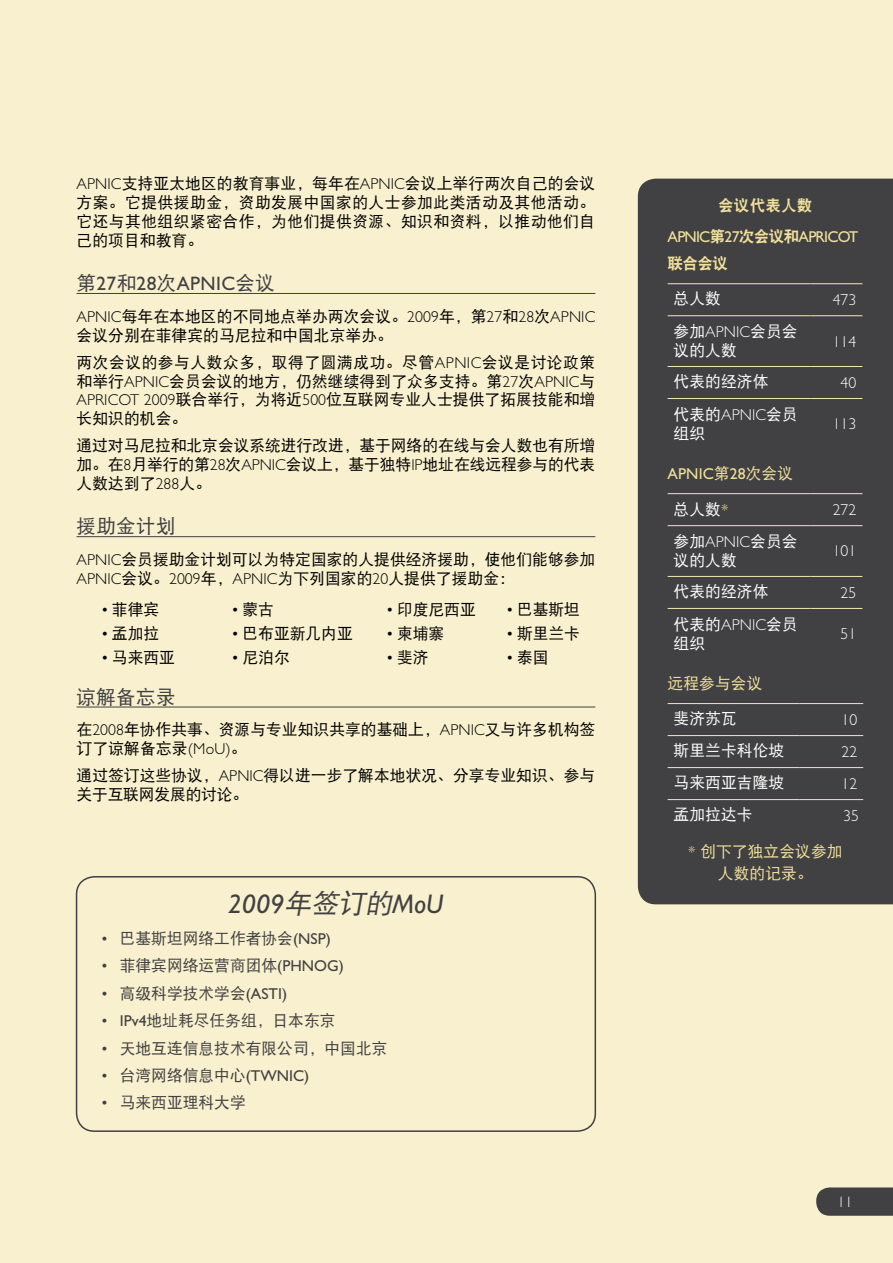
<style>
.page{position:relative;width:893px;height:1263px;background:#f8f0ce}
.page>*{position:absolute;margin:0;border:0;box-sizing:border-box;transform-origin:0 0}
.t1{font:italic 27px "Gill Sans Std";color:#414042}
.t2{font:19.5px "Gill Sans Std";letter-spacing:.02em;color:#414042}
.t3{font:19.5px "DFP Hei W5";letter-spacing:.02em;color:#414042}
.t4{font:15.75px/18.8px "DFP Hei W5";letter-spacing:.005em;color:#000}
.t5{font:15.75px/18.8px "DFP Hei W5";letter-spacing:.005em;color:#fff}
.t6{font:15.75px "DFP Hei W5";color:#414042}
.t7{font:15.75px "Gill Sans Std";letter-spacing:-.05em;color:#f2e19c}
.t8{font:300 15.75px "Gill Sans Std";letter-spacing:.005em;color:#fff}
.t9{font:15.75px/22.5px "DFP Hei W5";letter-spacing:.005em;color:#f2e19c;text-align:center}
.t10{font:15.75px "Gill Sans Std";color:#414042}
.t11{font:15.75px "DFP Hei W9";color:#f2e19c}
.t12{font:300 15px "Gill Sans Std";color:#fff}
.s1{font-family:"Gill Sans Std";font-weight:300}
.s2{font-family:"DFP Hei W5"}
.s3{font-family:"Gill Sans Std"}
.s4{font-family:"DFP Hei W9"}
.s5{font-family:"Gill Sans Std";font-weight:300;color:#f2e19c}
</style>
<div class="page">
<svg style="left:816px;top:1187px;width:77px;height:29px;background:#4c4a4a"></svg>
<hr style="left:77px;top:293px;width:518px;height:1px;background:#414042">
<hr style="left:77px;top:536px;width:518px;height:1px;background:#414042">
<hr style="left:77px;top:707px;width:518px;height:1px;background:#414042">
<div style="left:638px;top:179px;width:255px;height:725px;background:#414042"></div>
<hr style="left:668px;top:283px;width:143px;height:1px;background:#f5e8b5">
<hr style="left:811px;top:283px;width:51px;height:1px;background:#f5e8b5">
<hr style="left:668px;top:315px;width:143px;height:1px;background:#f5e8b5">
<hr style="left:811px;top:315px;width:51px;height:1px;background:#f5e8b5">
<hr style="left:668px;top:366px;width:143px;height:1px;background:#f5e8b5">
<hr style="left:811px;top:366px;width:51px;height:1px;background:#f5e8b5">
<hr style="left:668px;top:398px;width:143px;height:1px;background:#f5e8b5">
<hr style="left:811px;top:398px;width:51px;height:1px;background:#f5e8b5">
<hr style="left:668px;top:493px;width:143px;height:1px;background:#f5e8b5">
<hr style="left:811px;top:493px;width:51px;height:1px;background:#f5e8b5">
<hr style="left:668px;top:525px;width:143px;height:1px;background:#f5e8b5">
<hr style="left:811px;top:525px;width:51px;height:1px;background:#f5e8b5">
<hr style="left:668px;top:576px;width:143px;height:1px;background:#f5e8b5">
<hr style="left:811px;top:576px;width:51px;height:1px;background:#f5e8b5">
<hr style="left:668px;top:608px;width:143px;height:1px;background:#f5e8b5">
<hr style="left:811px;top:608px;width:51px;height:1px;background:#f5e8b5">
<hr style="left:668px;top:703px;width:131px;height:1px;background:#f5e8b5">
<hr style="left:799px;top:703px;width:64px;height:1px;background:#f5e8b5">
<hr style="left:668px;top:735px;width:131px;height:1px;background:#f5e8b5">
<hr style="left:799px;top:735px;width:64px;height:1px;background:#f5e8b5">
<hr style="left:668px;top:767px;width:131px;height:1px;background:#f5e8b5">
<hr style="left:799px;top:767px;width:64px;height:1px;background:#f5e8b5">
<hr style="left:668px;top:799px;width:131px;height:1px;background:#f5e8b5">
<hr style="left:799px;top:799px;width:64px;height:1px;background:#f5e8b5">
<div style="left:76px;top:876px;width:520px;height:256px;border:2px solid #414042;border-radius:18px"></div>
<p class="t4" style="left:77px;top:174px;width:520px;text-align:justify"><span class="s1">APNIC</span>支持亚太地区的教育事业，每年在<span class="s1">APNIC</span>会议上举行两次自己的会议方案。它提供援助金，资助发展中国家的人士参加此类活动及其他活动。它还与其他组织紧密合作，为他们提供资源、知识和资料，以推动他们自己的项目和教育。</p>
<p class="t2" style="left:77px;top:272px;width:200px"><span class="s2">第</span>27<span class="s2">和</span>28<span class="s2">次</span>APNIC<span class="s2">会议</span></p>
<p class="t4" style="left:77px;top:306px;width:520px"><span class="s1">APNIC</span>每年在本地区的不同地点举办两次会议。<span class="s1">2009</span>年，第<span class="s1">27</span>和<span class="s1">28</span>次<span class="s1">APNIC</span>会议分别在菲律宾的马尼拉和中国北京举办。</p>
<p class="t4" style="left:77px;top:352px;width:520px;text-align:justify">两次会议的参与人数众多，取得了圆满成功。尽管<span class="s1">APNIC</span>会议是讨论政策和举行<span class="s1">APNIC</span>会员会议的地方，仍然继续得到了众多支持。第<span class="s1">27</span>次<span class="s1">APNIC</span>与<span class="s1">APRICOT 2009</span>联合举行，为将近<span class="s1">500</span>位互联网专业人士提供了拓展技能和增长知识的机会。</p>
<p class="t4" style="left:77px;top:436px;width:520px;text-align:justify">通过对马尼拉和北京会议系统进行改进，基于网络的在线与会人数也有所增加。在<span class="s1">8</span>月举行的第<span class="s1">28</span>次<span class="s1">APNIC</span>会议上，基于独特<span class="s1">IP</span>地址在线远程参与的代表人数达到了<span class="s1">288</span>人。</p>
<p class="t3" style="left:77px;top:516px;width:101px">援助金计划</p>
<p class="t4" style="left:77px;top:550px;width:520px"><span class="s1">APNIC</span>会员援助金计划可以为特定国家的人提供经济援助，使他们能够参加<br><span class="s1">APNIC</span>会议。<span class="s1">2009</span>年，<span class="s1">APNIC</span>为下列国家的<span class="s1">20</span>人提供了援助金：</p>
<p class="t4" style="left:102px;top:600px;width:59px"><span class="s3">•</span> 菲律宾</p>
<p class="t4" style="left:233px;top:600px;width:43px"><span class="s3">•</span> 蒙古</p>
<p class="t4" style="left:387px;top:600px;width:90px"><span class="s3">•</span> 印度尼西亚</p>
<p class="t4" style="left:507px;top:600px;width:74px"><span class="s3">•</span> 巴基斯坦</p>
<p class="t4" style="left:102px;top:624px;width:59px"><span class="s3">•</span> 孟加拉</p>
<p class="t4" style="left:233px;top:624px;width:122px"><span class="s3">•</span> 巴布亚新几内亚</p>
<p class="t4" style="left:387px;top:624px;width:59px"><span class="s3">•</span> 柬埔寨</p>
<p class="t4" style="left:507px;top:624px;width:74px"><span class="s3">•</span> 斯里兰卡</p>
<p class="t4" style="left:102px;top:648px;width:74px"><span class="s3">•</span> 马来西亚</p>
<p class="t4" style="left:233px;top:648px;width:59px"><span class="s3">•</span> 尼泊尔</p>
<p class="t4" style="left:387px;top:648px;width:43px"><span class="s3">•</span> 斐济</p>
<p class="t4" style="left:507px;top:648px;width:43px"><span class="s3">•</span> 泰国</p>
<p class="t3" style="left:77px;top:686px;width:101px">谅解备忘录</p>
<p class="t4" style="left:77px;top:720px;width:520px">在<span class="s1">2008</span>年协作共事、资源与专业知识共享的基础上，<span class="s1">APNIC</span>又与许多机构签订了谅解备忘录<span class="s1">(MoU)</span>。</p>
<p class="t4" style="left:77px;top:766px;width:520px">通过签订这些协议，<span class="s1">APNIC</span>得以进一步了解本地状况、分享专业知识、参与关于互联网发展的讨论。</p>
<h1 class="t1" style="left:228px;top:888px;width:217px">2009<span class="s2">年签订的</span>MoU</h1>
<p class="t6" style="left:102px;top:930px;width:230px"><span class="s3">•</span> 巴基斯坦网络工作者协会<span class="s3">(NSP)</span></p>
<p class="t6" style="left:102px;top:957px;width:244px"><span class="s3">•</span> 菲律宾网络运营商团体<span class="s3">(PHNOG)</span></p>
<p class="t6" style="left:102px;top:984px;width:187px"><span class="s3">•</span> 高级科学技术学会<span class="s3">(ASTI)</span></p>
<p class="t6" style="left:102px;top:1012px;width:235px"><span class="s3">• IPv4</span>地址耗尽任务组，日本东京</p>
<p class="t6" style="left:102px;top:1039px;width:287px"><span class="s3">•</span> 天地互连信息技术有限公司，中国北京</p>
<p class="t10" style="left:102px;top:1067px;width:209px">• <span class="s2">台湾网络信息中心</span>(TWNIC)</p>
<p class="t6" style="left:102px;top:1094px;width:146px"><span class="s3">•</span> 马来西亚理科大学</p>
<p class="t11" style="left:718px;top:196px;width:96px">会议代表人数</p>
<p class="t7" style="left:668px;top:227px;width:192px">APNIC<span class="s4">第</span>27<span class="s4">次会议和</span>APRICOT</p>
<p class="t11" style="left:668px;top:255px;width:62px">联合会议</p>
<p class="t5" style="left:674px;top:289px;width:49px">总人数</p>
<p class="t8" style="left:833px;top:291px;width:25px">473</p>
<p class="t5" style="left:674px;top:322px;width:126px">参加<span class="s1">APNIC</span>会员会议的人数</p>
<p class="t8" style="left:833px;top:332px;width:25px">114</p>
<p class="t5" style="left:674px;top:372px;width:96px">代表的经济体</p>
<p class="t8" style="left:841px;top:374px;width:17px">40</p>
<p class="t5" style="left:674px;top:405px;width:126px">代表的<span class="s1">APNIC</span>会员组织</p>
<p class="t8" style="left:833px;top:415px;width:25px">113</p>
<p class="t7" style="left:668px;top:464px;width:127px">APNIC<span class="s2">第</span>28<span class="s2">次会议</span></p>
<p class="t5" style="left:674px;top:500px;width:56px">总人数<span class="s5">*</span></p>
<p class="t8" style="left:833px;top:501px;width:25px">272</p>
<p class="t5" style="left:674px;top:532px;width:126px">参加<span class="s1">APNIC</span>会员会议的人数</p>
<p class="t8" style="left:833px;top:542px;width:25px">101</p>
<p class="t5" style="left:674px;top:581px;width:96px">代表的经济体</p>
<p class="t8" style="left:841px;top:584px;width:17px">25</p>
<p class="t5" style="left:674px;top:614px;width:126px">代表的<span class="s1">APNIC</span>会员组织</p>
<p class="t8" style="left:841px;top:625px;width:17px">51</p>
<p class="t9" style="left:668px;top:671px;width:96px">远程参与会议</p>
<p class="t5" style="left:674px;top:709px;width:65px">斐济苏瓦</p>
<p class="t8" style="left:841px;top:711px;width:17px">10</p>
<p class="t5" style="left:674px;top:741px;width:112px">斯里兰卡科伦坡</p>
<p class="t8" style="left:841px;top:743px;width:17px">22</p>
<p class="t5" style="left:674px;top:773px;width:112px">马来西亚吉隆坡</p>
<p class="t8" style="left:841px;top:775px;width:17px">12</p>
<p class="t5" style="left:674px;top:805px;width:81px">孟加拉达卡</p>
<p class="t8" style="left:843px;top:807px;width:17px">35</p>
<p class="t9" style="left:688px;top:839px;width:156px"><span class="s1">*</span> 创下了独立会议参加人数的记录。</p>
<p class="t12" style="left:838px;top:1193px;width:16px">11</p>
</div>
